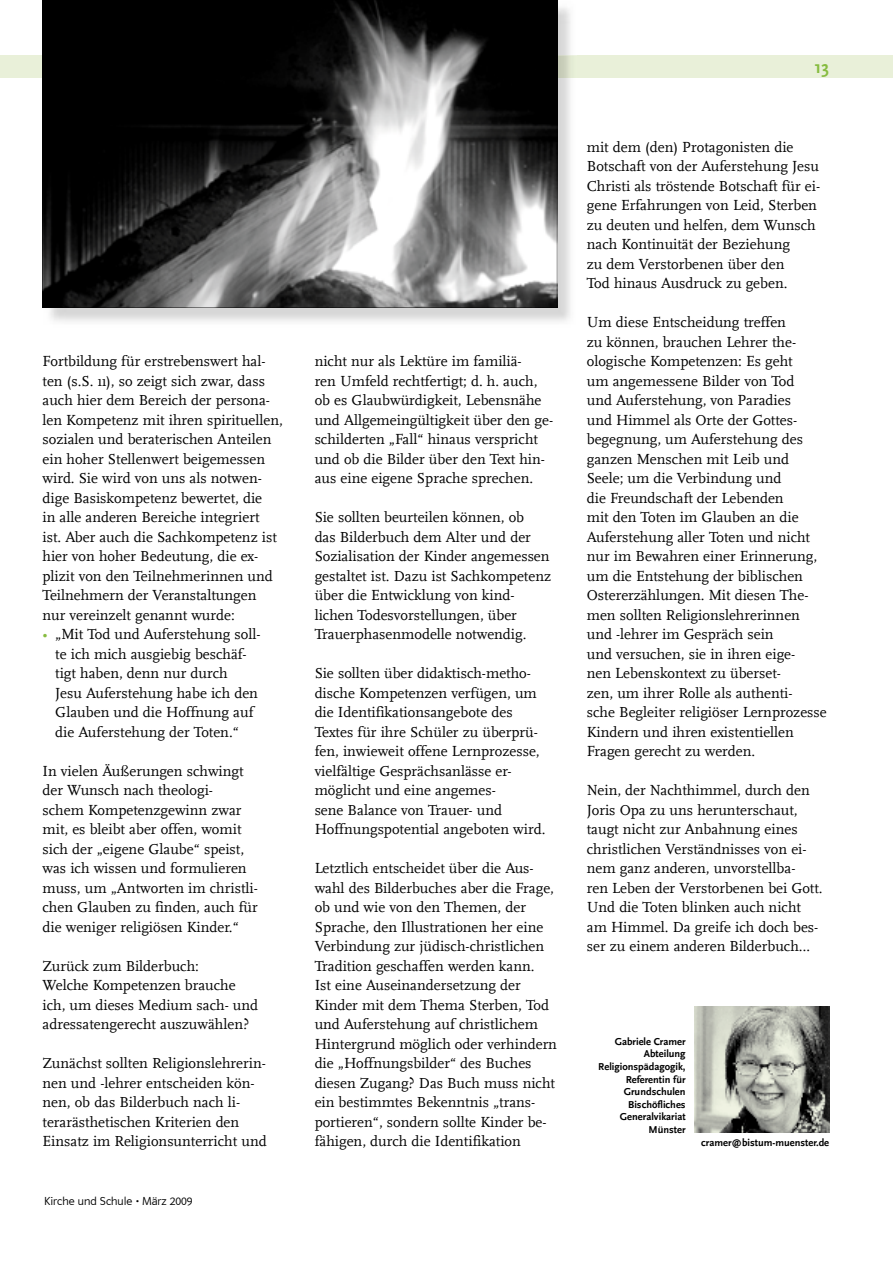
<style>
.page{position:relative;width:893px;height:1263px;background:#fff}
.page>*{position:absolute;margin:0;border:0;box-sizing:border-box;transform-origin:0 0}
.t1{font:700 18px "Scala Sans";color:#87bc40}
.t2{font:15px/19.5px "Scala";color:#000}
.t3{font:12px "Polo 11 K Leicht";color:#000}
.t4{font:700 10.5px/12.6px "Scala Sans";color:#000;text-align:right}
.s1{color:#87bc40}
</style>
<div class="page">
<div style="left:0;top:55px;width:893px;height:23px;background:#e9f0d9"></div>
<img style="left:50px;top:1px;width:521px;height:321px">
<img style="left:557px;top:55px;width:14px;height:23px">
<svg style="left:42px;top:0;width:515px;height:308px;background:#454545"></svg>
<img style="left:694px;top:1006px;width:135px;height:127px">
<p class="t2" style="left:43px;top:352px;width:242px">Fortbildung für erstrebenswert hal&shy;ten (s.S. 11), so zeigt sich zwar, dass auch hier dem Bereich der persona&shy;len Kompetenz mit ihren spirituellen, sozialen und beraterischen Anteilen ein hoher Stellenwert beigemessen wird. Sie wird von uns als notwen&shy;dige Basiskompetenz bewertet, die<br>in alle anderen Bereiche integriert<br>ist. Aber auch die Sachkompetenz ist hier von hoher Bedeutung, die ex&shy;plizit von den Teilnehmerinnen und Teilnehmern der Veranstaltungen nur vereinzelt genannt wurde:</p>
<p class="t2" style="left:55px;top:625px;width:207px;text-indent:-13px"><span class="s1">•</span> „Mit Tod und Auferstehung soll&shy;te ich mich ausgiebig beschäf&shy;tigt haben, denn nur durch<br>Jesu Auferstehung habe ich den<br>Glauben und die Hoffnung auf die Auferstehung der Toten.“</p>
<p class="t2" style="left:43px;top:761px;width:217px">In vielen Äußerungen schwingt der Wunsch nach theologi&shy;schem Kompetenzgewinn zwar mit, es bleibt aber offen, womit sich der „eigene Glaube“ speist, was ich wissen und formulieren muss, um „Antworten im christli&shy;chen Glauben zu finden, auch für die weniger religiösen Kinder.“</p>
<p class="t2" style="left:43px;top:956px;width:217px">Zurück zum Bilderbuch:<br>Welche Kompetenzen brauche ich, um dieses Medium sach- und adressatengerecht auszuwählen?</p>
<p class="t2" style="left:43px;top:1054px;width:226px">Zunächst sollten Religionslehrerin&shy;nen und -lehrer entscheiden kön&shy;nen, ob das Bilderbuch nach li&shy;terarästhetischen Kriterien den Einsatz im Religionsunterricht und</p>
<p class="t3" style="left:44px;top:1194px;width:150px">Kirche und Schule • März 2009</p>
<p class="t2" style="left:315px;top:352px;width:240px">nicht nur als Lektüre im familiä-<br>ren Umfeld rechtfertigt; d. h. auch, ob es Glaubwürdigkeit, Lebensnähe und Allgemeingültigkeit über den ge&shy;schilderten „Fall“ hinaus verspricht und ob die Bilder über den Text hin&shy;aus eine eigene Sprache sprechen.</p>
<p class="t2" style="left:315px;top:508px;width:238px">Sie sollten beurteilen können, ob<br>das Bilderbuch dem Alter und der Sozialisation der Kinder angemessen gestaltet ist. Dazu ist Sachkompetenz über die Entwicklung von kind&shy;lichen Todesvorstellungen, über Trauerphasenmodelle notwendig.</p>
<p class="t2" style="left:315px;top:664px;width:232px">Sie sollten über didaktisch-metho&shy;dische Kompetenzen verfügen, um die Identifikationsangebote des Textes für ihre Schüler zu überprü&shy;fen, inwieweit offene Lernprozesse, vielfältige Gesprächsanlässe er&shy;möglicht und eine angemes-<br>sene Balance von Trauer- und Hoffnungspotential angeboten wird.</p>
<p class="t2" style="left:315px;top:859px;width:244px">Letztlich entscheidet über die Aus&shy;wahl des Bilderbuches aber die Frage, ob und wie von den Themen, der Sprache, den Illustrationen her eine Verbindung zur jüdisch-christlichen Tradition geschaffen werden kann.<br>Ist eine Auseinandersetzung der Kinder mit dem Thema Sterben, Tod und Auferstehung auf christlichem Hintergrund möglich oder verhindern die „Hoffnungsbilder“ des Buches diesen Zugang? Das Buch muss nicht ein bestimmtes Bekenntnis „trans&shy;portieren“, sondern sollte Kinder be&shy;fähigen, durch die Identifikation</p>
<p class="t1" style="left:814px;top:57px;width:16px">13</p>
<p class="t2" style="left:587px;top:137px;width:235px">mit dem (den) Protagonisten die Botschaft von der Auferstehung Jesu Christi als tröstende Botschaft für ei&shy;gene Erfahrungen von Leid, Sterben zu deuten und helfen, dem Wunsch nach Kontinuität der Beziehung<br>zu dem Verstorbenen über den<br>Tod hinaus Ausdruck zu geben.</p>
<p class="t2" style="left:587px;top:313px;width:241px">Um diese Entscheidung treffen<br>zu können, brauchen Lehrer the&shy;ologische Kompetenzen: Es geht<br>um angemessene Bilder von Tod<br>und Auferstehung, von Paradies<br>und Himmel als Orte der Gottes&shy;begegnung, um Auferstehung des ganzen Menschen mit Leib und<br>Seele; um die Verbindung und<br>die Freundschaft der Lebenden<br>mit den Toten im Glauben an die<br>Auferstehung aller Toten und nicht nur im Bewahren einer Erinnerung, um die Entstehung der biblischen<br>Ostererzählungen. Mit diesen The&shy;men sollten Religionslehrerinnen und -lehrer im Gespräch sein<br>und versuchen, sie in ihren eige-<br>nen Lebenskontext zu überset-<br>zen, um ihrer Rolle als authenti-<br>sche Begleiter religiöser Lernprozesse<br>Kindern und ihren existentiellen<br>Fragen gerecht zu werden.</p>
<p class="t2" style="left:587px;top:781px;width:237px">Nein, der Nachthimmel, durch den Joris Opa zu uns herunterschaut, taugt nicht zur Anbahnung eines christlichen Verständnisses von ei&shy;nem ganz anderen, unvorstellba-<br>ren Leben der Verstorbenen bei Gott.<br>Und die Toten blinken auch nicht am Himmel. Da greife ich doch bes&shy;ser zu einem anderen Bilderbuch…</p>
<p class="t4" style="left:598px;top:1035px;width:89px">Gabriele Cramer<br>Abteilung<br>Religionspädagogik,<br>Referentin für<br>Grundschulen<br>Bischöfliches<br>Generalvikariat<br>Münster</p>
<p class="t4" style="left:701px;top:1136px;width:129px">cramer@bistum-muenster.de</p>
</div>
